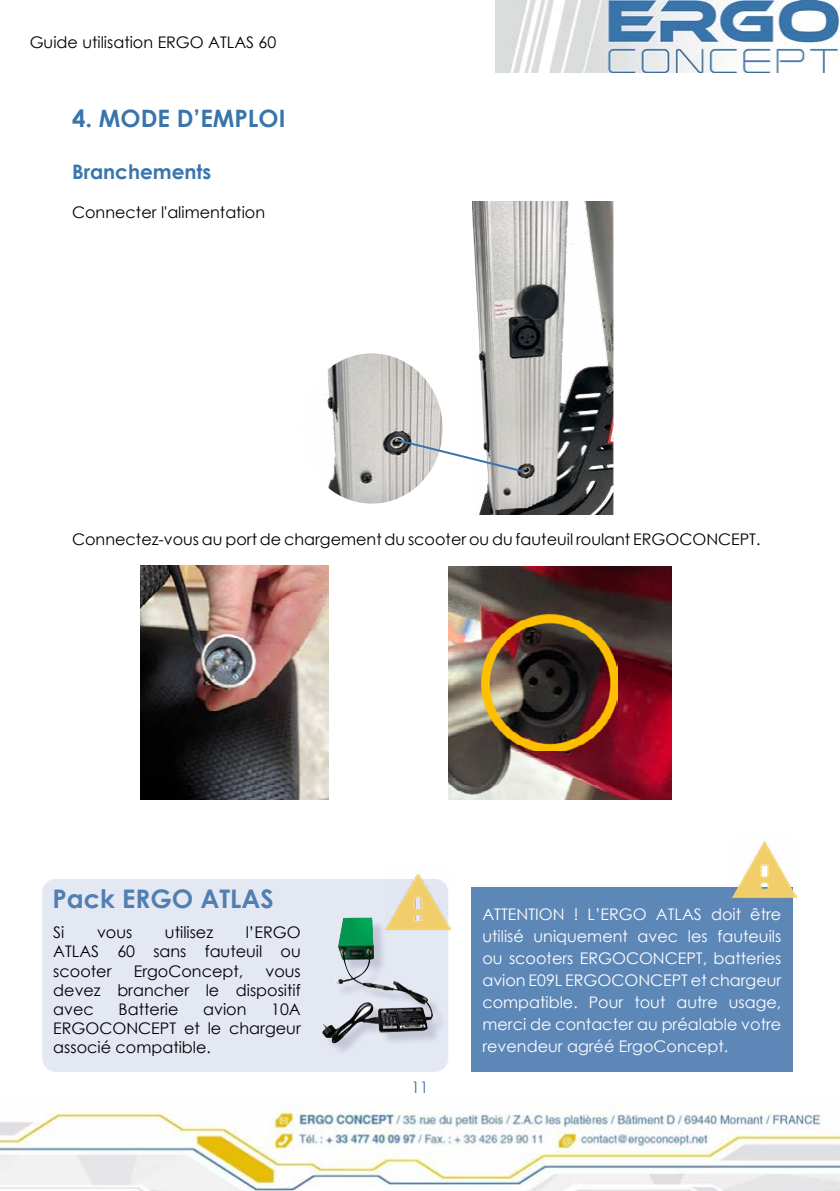
<style>
.page{position:relative;width:840px;height:1191px;background:#fff}
.page>*{position:absolute;margin:0;border:0;box-sizing:border-box;transform-origin:0 0}
.t1{font:700 25.6px "Century Gothic";color:#507fb2}
.t2{font:700 24px "Century Gothic";color:#3975ab}
.t3{font:700 20px "Century Gothic";color:#3975ab}
.t4{font:16px/19.2px "Century Gothic";color:#000;text-align:justify}
.t5{font:16px/22px "Century Gothic";color:#fff;text-align:justify}
.t6{font:16px "Century Gothic";color:#3975ab}
</style>
<div class="page">
<img style="left:495px;top:0;width:344px;height:72px">
<img style="left:0;top:1107px;width:839px;height:84px">
<img style="left:140px;top:565px;width:188px;height:234px">
<img style="left:448px;top:566px;width:223px;height:233px">
<img style="left:481px;top:614px;width:136px;height:137px">
<img style="left:472px;top:201px;width:142px;height:313px">
<img style="left:325px;top:353px;width:117px;height:150px">
<svg style="left:395px;top:438px;width:130px;height:36px"></svg>
<div style="left:42px;top:879px;width:406px;height:192px;background:#e4e8f3;border-radius:14px"></div>
<div style="left:325px;top:919px;width:121px;height:137px;background:#0e072c;opacity:.15"></div>
<img style="left:334px;top:918px;width:72px;height:75px">
<img style="left:385px;top:874px;width:65px;height:59px">
<div style="left:471px;top:887px;width:321px;height:184px;background:#5d87b7"></div>
<img style="left:732px;top:837px;width:64px;height:64px">
<p class="t4" style="left:30px;top:32px;width:248px">Guide utilisation ERGO ATLAS 60</p>
<h2 class="t2" style="left:72px;top:100px;width:215px">4. MODE D’EMPLOI</h2>
<p class="t3" style="left:72px;top:157px;width:141px">Branchements</p>
<p class="t4" style="left:72px;top:202px;width:194px">Connecter l'alimentation</p>
<p class="t4" style="left:72px;top:529px;width:689px">Connectez-vous au port de chargement du scooter ou du fauteuil roulant ERGOCONCEPT.</p>
<h1 class="t1" style="left:52px;top:879px;width:223px">Pack ERGO ATLAS</h1>
<p class="t4" style="left:53px;top:922px;width:13px">Si</p>
<p class="t4" style="left:97px;top:922px;width:37px">vous</p>
<p class="t4" style="left:165px;top:922px;width:50px">utilisez</p>
<p class="t4" style="left:53px;top:922px;width:249px;text-indent:192px">l’ERGO ATLAS 60 sans fauteuil ou scooter</p>
<p class="t4" style="left:134px;top:961px;width:111px">ErgoConcept,</p>
<p class="t4" style="left:53px;top:961px;width:249px;text-indent:212px">vous devez brancher le dispositif avec</p>
<p class="t4" style="left:118px;top:999px;width:61px">Batterie</p>
<p class="t4" style="left:203px;top:999px;width:45px">avion</p>
<p class="t4" style="left:53px;top:999px;width:249px;text-indent:218px">10A ERGOCONCEPT et le chargeur associé compatible.</p>
<p class="t6" style="left:411px;top:1076px;width:19px">11</p>
<p class="t5" style="left:482px;top:902px;width:300px">ATTENTION ! L’ERGO ATLAS doit être utilisé uniquement avec les fauteuils ou scooters ERGOCONCEPT, batteries avion E09L ERGOCONCEPT et chargeur compatible. Pour tout autre usage, merci de contacter au préalable votre revendeur agréé ErgoConcept.</p>
</div>
